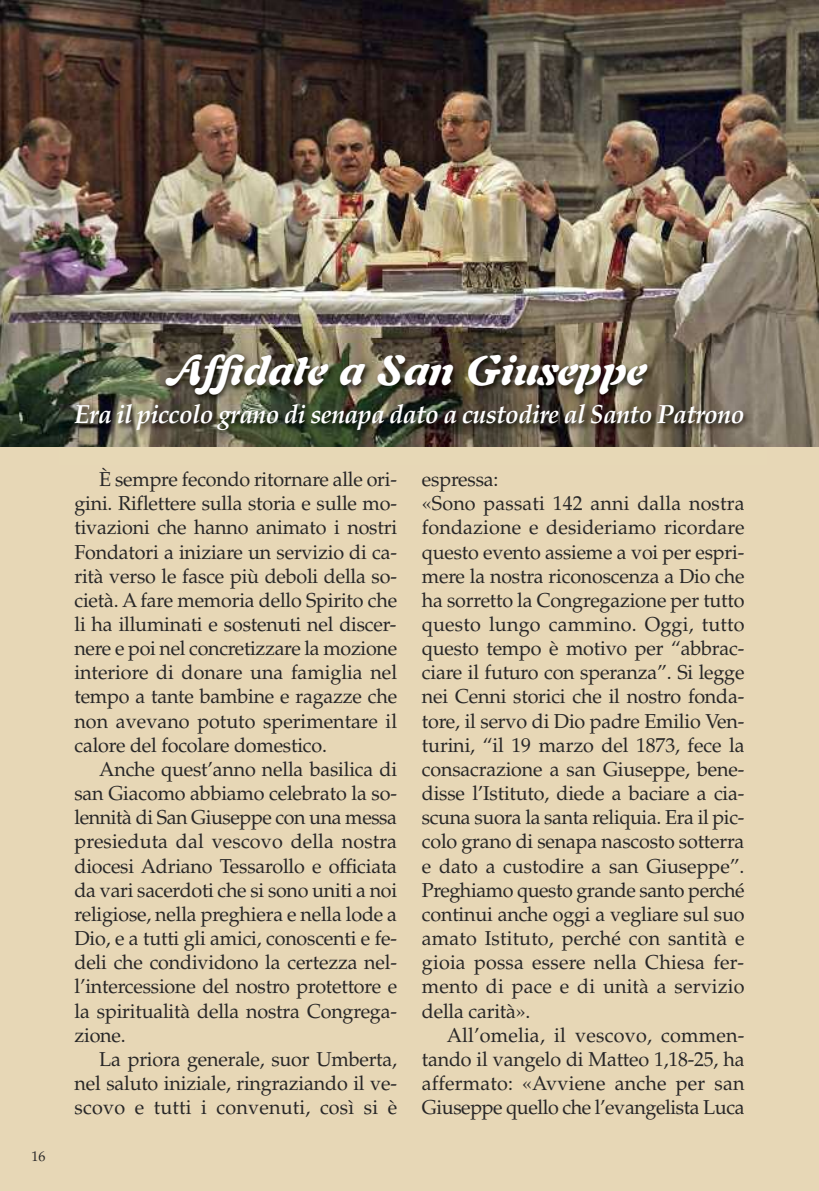
<style>
.page{position:relative;width:819px;height:1191px;background:#e7d7b6}
.page>*{position:absolute;margin:0;border:0;box-sizing:border-box;transform-origin:0 0}
.t1{font:italic 900 42px "Auriol LT Std";color:#fff}
.t2{font:italic 700 26.25px "Palatino LT Std";letter-spacing:-.025em;color:#fff;scale:.95 1}
.t3{font:20.12px/24.2px "Palatino LT Std";letter-spacing:-.01em;color:#272627;text-align:justify}
.t4{font:14px "Palatino LT Std";color:#272627}
</style>
<div class="page">
<img style="left:0;top:0;width:819px;height:446px">
<img style="left:59px;top:343px;width:707px;height:104px">
<p class="t4" style="left:31px;top:1151px;width:15px">16</p>
<h1 class="t1" style="left:173px;top:354px;width:474px">Affidate a San Giuseppe</h1>
<h2 class="t2" style="left:74px;top:404px;width:706px">Era il piccolo grano di senapa dato a custodire al Santo Patrono</h2>
<p class="t3" style="left:74px;top:469px;width:324px;text-indent:25px">È sempre fecondo ritornare alle ori&shy;gini. Riflettere sulla storia e sulle mo&shy;tivazioni che hanno animato i nostri Fondatori a iniziare un servizio di ca&shy;rità verso le fasce più deboli della so&shy;cietà. A fare memoria dello Spirito che li ha illuminati e sostenuti nel discer&shy;nere e poi nel concretizzare la mozione interiore di donare una famiglia nel tempo a tante bambine e ragazze che non avevano potuto sperimentare il calore del focolare domestico.</p>
<p class="t3" style="left:74px;top:759px;width:324px;text-indent:25px">Anche quest’anno nella basilica di san Giacomo abbiamo celebrato la so&shy;lennità di San Giuseppe con una messa presieduta dal vescovo della nostra diocesi Adriano Tessarollo e officiata da vari sacerdoti che si sono uniti a noi religiose, nella preghiera e nella lode a Dio, e a tutti gli amici, conoscenti e fe&shy;deli che condividono la certezza nel&shy;l’intercessione del nostro protettore e la spiritualità della nostra Congrega&shy;zione.</p>
<p class="t3" style="left:74px;top:1049px;width:324px;text-indent:25px">La priora generale, suor Umberta, nel saluto iniziale, ringraziando il ve&shy;scovo e tutti i convenuti, così si è</p>
<p class="t3" style="left:422px;top:469px;width:324px;text-align:left">espressa:<br>«Sono passati 142 anni dalla nostra fondazione e desideriamo ricordare questo evento assieme a voi per espri&shy;mere la nostra riconoscenza a Dio che ha sorretto la Congregazione per tutto questo lungo cammino. Oggi, tutto questo tempo è motivo per “abbrac&shy;ciare il futuro con speranza”. Si legge nei Cenni storici che il nostro fonda&shy;tore, il servo di Dio padre Emilio Ven&shy;turini, “il 19 marzo del 1873, fece la consacrazione a san Giuseppe, bene&shy;disse l’Istituto, diede a baciare a cia&shy;scuna suora la santa reliquia. Era il pic&shy;colo grano di senapa nascosto sotterra e dato a custodire a san Giuseppe”.<br>Preghiamo questo grande santo perché continui anche oggi a vegliare sul suo amato Istituto, perché con santità e gioia possa essere nella Chiesa fer&shy;mento di pace e di unità a servizio della carità».</p>
<p class="t3" style="left:422px;top:1025px;width:324px;text-indent:25px">All’omelia, il vescovo, commen&shy;tando il vangelo di Matteo 1,18-25, ha affermato: «Avviene anche per san Giuseppe quello che l’evangelista Luca</p>
</div>
